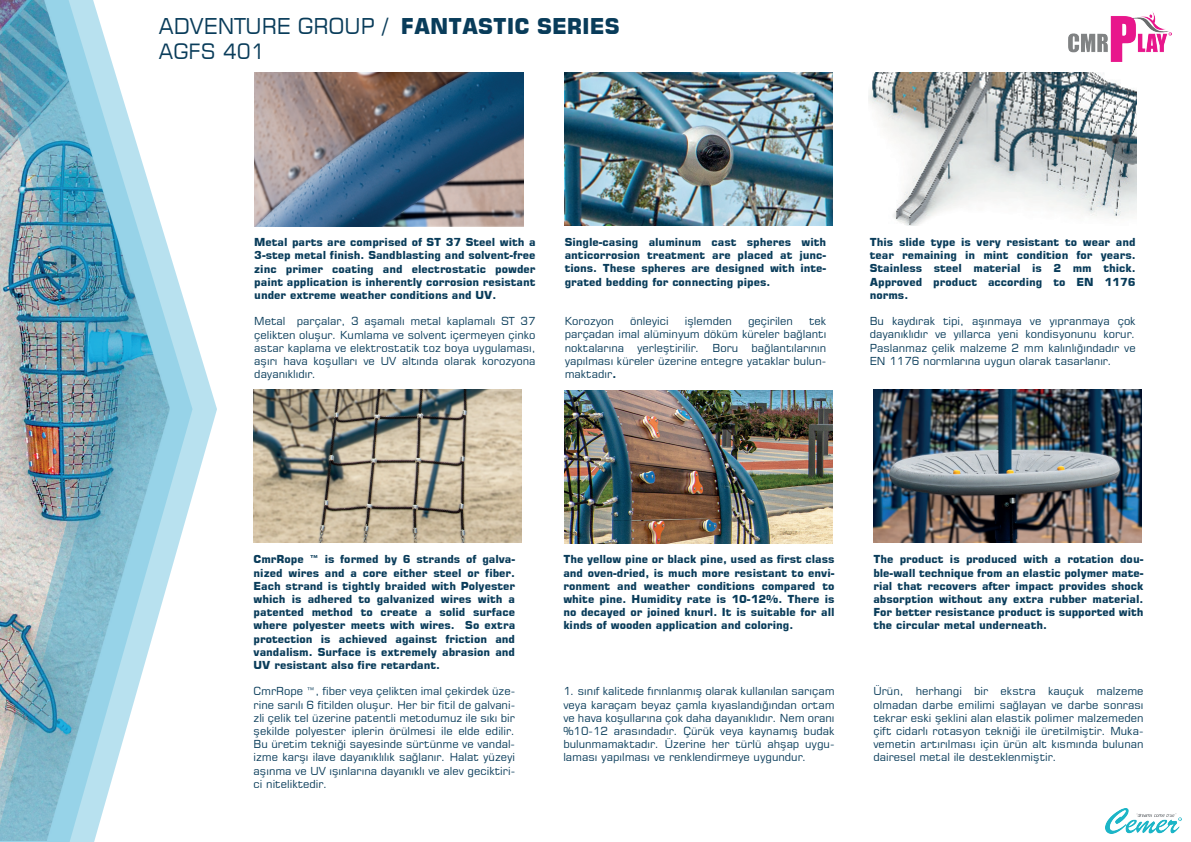
<style>
.page{position:relative;width:1191px;height:842px;background:#fff}
.page>*{position:absolute;margin:0;border:0;box-sizing:border-box;transform-origin:0 0}
.t1{font:21.7px "Square 721 BT";color:#093c5a}
.t2{font:21px "Square 721 BT";color:#093c5a}
.t3{font:11px/13.2px "Square 721 BT";color:#093c5a;text-align:justify}
.t4{font:700 11px/13.2px "Square 721 BT";color:#093c5a;text-align:justify}
.s1{font-weight:700}
</style>
<div class="page">
<svg style="left:192px;top:327px;width:25px;height:170px"></svg>
<img style="left:0;top:0;width:192px;height:842px">
<img style="left:1068px;top:12px;width:103px;height:49px">
<img style="left:1105px;top:808px;width:76px;height:25px">
<img style="left:255px;top:73px;width:269px;height:153px">
<img style="left:254px;top:390px;width:267px;height:153px">
<img style="left:873px;top:390px;width:268px;height:153px">
<img style="left:564px;top:390px;width:268px;height:153px">
<img style="left:564px;top:73px;width:268px;height:153px">
<img style="left:868px;top:73px;width:268px;height:153px">
<h1 class="t1" style="left:159px;top:13px;width:462px">ADVENTURE GROUP / <span class="s1">FANTASTIC SERIES</span></h1>
<h2 class="t2" style="left:159px;top:38px;width:107px">AGFS 401</h2>
<p class="t4" style="left:254px;top:235px;width:283px">Metal parts are comprised of ST 37 Steel with a 3-step metal finish. Sandblasting and solvent-free zinc primer coating and electrostatic powder paint application is inherently corrosion resistant under extreme weather conditions and UV.</p>
<p class="t3" style="left:254px;top:315px;width:283px">Metal parçalar, 3 aşamalı metal kaplamalı ST 37 çelikten oluşur. Kumlama ve solvent içermeyen çinko astar kaplama ve elektrostatik toz boya uygulaması, aşırı hava koşulları ve UV altında olarak korozyona dayanıklıdır.</p>
<p class="t4" style="left:565px;top:235px;width:263px">Single-casing aluminum cast spheres with anticorrosion treatment are placed at junc&shy;tions. These spheres are designed with inte&shy;grated bedding for connecting pipes.</p>
<p class="t3" style="left:565px;top:314px;width:51px">Korozyon</p>
<p class="t3" style="left:630px;top:314px;width:40px">önleyici</p>
<p class="t3" style="left:685px;top:314px;width:48px">işlemden</p>
<p class="t3" style="left:748px;top:314px;width:46px">geçirilen</p>
<p class="t3" style="left:565px;top:314px;width:263px;text-indent:244px">tek parçadan imal alüminyum döküm küreler bağlantı noktalarına yerleştirilir. Boru bağlantılarının yapılması küreler üzerine entegre yataklar bulun&shy;maktadır<span class="s1">.</span></p>
<p class="t4" style="left:869px;top:235px;width:267px">This slide type is very resistant to wear and tear remaining in mint condition for years.<br>Stainless steel material is 2 mm thick.<br>Approved product according to EN 1176 norms.</p>
<p class="t3" style="left:869px;top:314px;width:267px">Bu kaydırak tipi, aşınmaya ve yıpranmaya çok dayanıklıdır ve yıllarca yeni kondisyonunu korur.<br>Paslanmaz çelik malzeme 2 mm kalınlığındadır ve EN 1176 normlarına uygun olarak tasarlanır.</p>
<p class="t4" style="left:254px;top:553px;width:263px">CmrRope ™ is formed by 6 strands of galva&shy;nized wires and a core either steel or fiber.<br>Each strand is tightly braided with Polyester which is adhered to galvanized wires with a patented method to create a solid surface where polyester meets with wires. So extra protection is achieved against friction and vandalism. Surface is extremely abrasion and UV resistant also fire retardant.</p>
<p class="t3" style="left:254px;top:685px;width:263px">CmrRope ™, fiber veya çelikten imal çekirdek üze&shy;rine sarılı 6 fitilden oluşur. Her bir fitil de galvani&shy;zli çelik tel üzerine patentli metodumuz ile sıkı bir şekilde polyester iplerin örülmesi ile elde edilir.<br>Bu üretim tekniği sayesinde sürtünme ve vandal&shy;izme karşı ilave dayanıklılık sağlanır. Halat yüzeyi aşınma ve UV ışınlarına dayanıklı ve alev geciktiri&shy;ci niteliktedir.</p>
<p class="t4" style="left:563px;top:553px;width:273px">The yellow pine or black pine, used as first class and oven-dried, is much more resistant to envi&shy;ronment and weather conditions compared to white pine. Humidity rate is 10-12%. There is no decayed or joined knurl. It is suitable for all kinds of wooden application and coloring.</p>
<p class="t3" style="left:563px;top:685px;width:273px">1. sınıf kalitede fırınlanmış olarak kullanılan sarıçam veya karaçam beyaz çamla kıyaslandığından ortam ve hava koşullarına çok daha dayanıklıdır. Nem oranı %10-12 arasındadır. Çürük veya kaynamış budak bulunmamaktadır. Üzerine her türlü ahşap uygu&shy;laması yapılması ve renklendirmeye uygundur.</p>
<p class="t4" style="left:873px;top:553px;width:272px">The product is produced with a rotation dou&shy;ble-wall technique from an elastic polymer mate&shy;rial that recovers after impact provides shock absorption without any extra rubber material.<br>For better resistance product is supported with the circular metal underneath.</p>
<p class="t3" style="left:873px;top:685px;width:272px">Ürün, herhangi bir ekstra kauçuk malzeme olmadan darbe emilimi sağlayan ve darbe sonrası tekrar eski şeklini alan elastik polimer malzemeden çift cidarlı rotasyon tekniği ile üretilmiştir. Muka&shy;vemetin artırılması için ürün alt kısmında bulunan dairesel metal ile desteklenmiştir.</p>
</div>
